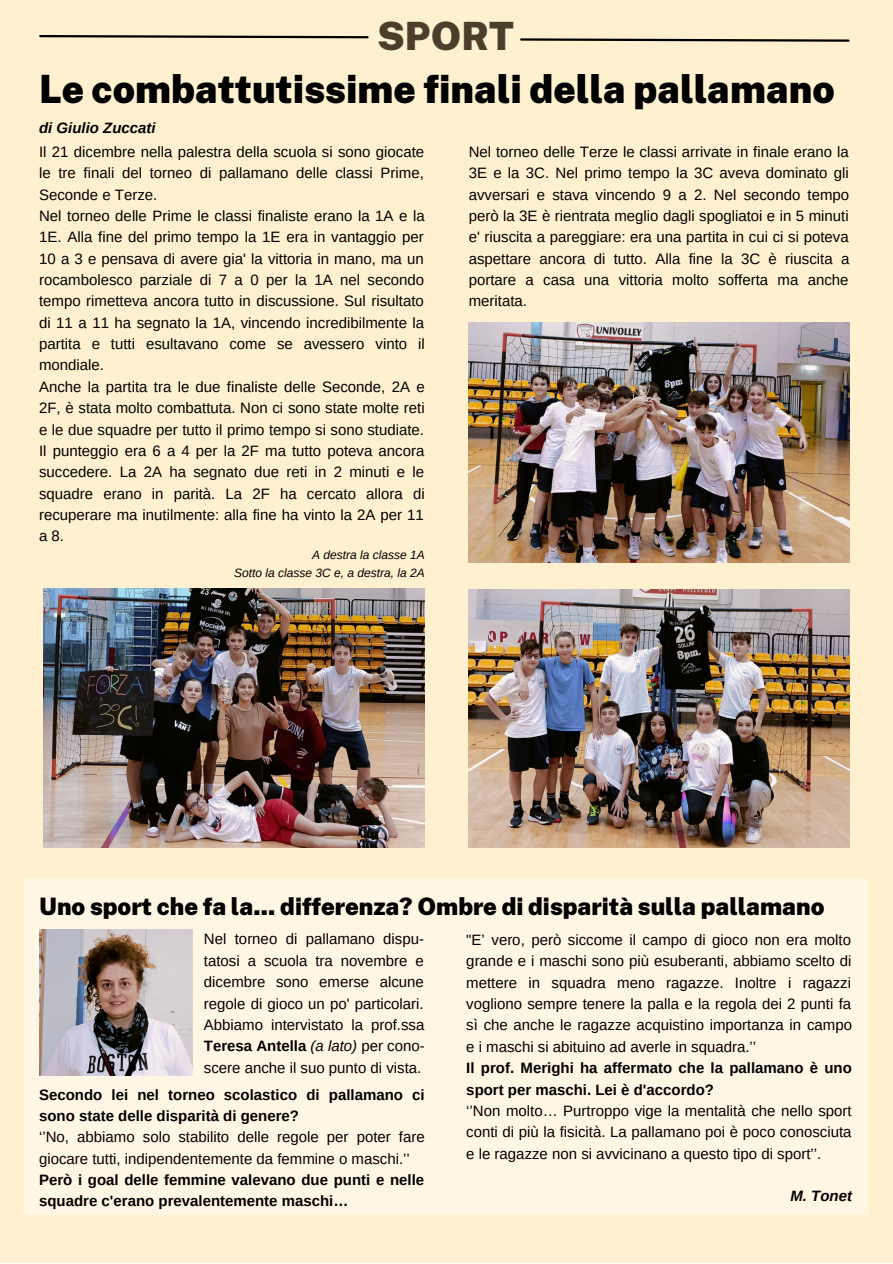
<style>
.page{position:relative;width:893px;height:1264px;background:#fff}
.page>*{position:absolute;margin:0;border:0;box-sizing:border-box;transform-origin:0 0}
.t1{font:900 39px "Public Sans";color:#000}
.t2{font:900 39px "Public Sans";color:#4a3f2b}
.t3{font:900 24px "Public Sans";color:#000}
.t4{font:15px/21.3px "Arimo";color:#000;text-align:justify}
.t5{font:700 15px/21.3px "Arimo";color:#000}
.t6{font:italic 700 15px "Arimo";color:#000}
.t7{font:italic 12px/18px "Arimo";color:#000;text-align:right}
.s1{font-weight:700}
.s2{font-style:italic}
</style>
<div class="page">
<div style="left:0;top:0;width:892px;height:1262px;background:#fff0d0"></div>
<div style="left:24px;top:879px;width:843px;height:335px;background:#fff6e4"></div>
<svg style="left:39px;top:35px;width:330px;height:4px"></svg>
<svg style="left:520px;top:38px;width:330px;height:4px"></svg>
<img style="left:39px;top:929px;width:153px;height:146px">
<img style="left:468px;top:589px;width:381px;height:258px">
<img style="left:468px;top:323px;width:381px;height:239px">
<img style="left:44px;top:589px;width:381px;height:258px">
<h1 class="t2" style="left:377px;top:13px;width:138px">SPORT</h1>
<h1 class="t1" style="left:39px;top:66px;width:797px">Le combattutissime finali della pallamano</h1>
<p class="t6" style="left:39px;top:119px;width:118px">di Giulio Zuccati</p>
<p class="t4" style="left:39px;top:141px;width:387px;text-align:left">Il 21 dicembre nella palestra della scuola si sono giocate le tre finali del torneo di pallamano delle classi Prime, Seconde e Terze.<br>Nel torneo delle Prime le classi finaliste erano la 1A e la 1E. Alla fine del primo tempo la 1E era in vantaggio per 10 a 3 e pensava di avere gia' la vittoria in mano, ma un rocambolesco parziale di 7 a 0 per la 1A nel secondo tempo rimetteva ancora tutto in discussione. Sul risultato di 11 a 11 ha segnato la 1A, vincendo incredibilmente la partita e tutti esultavano come se avessero vinto il mondiale.<br>Anche la partita tra le due finaliste delle Seconde, 2A e 2F, è stata molto combattuta. Non ci sono state molte reti e le due squadre per tutto il primo tempo si sono studiate.<br>Il punteggio era 6 a 4 per la 2F ma tutto poteva ancora succedere. La 2A ha segnato due reti in 2 minuti e le squadre erano in parità. La 2F ha cercato allora di recuperare ma inutilmente: alla fine ha vinto la 2A per 11 a 8.</p>
<p class="t4" style="left:468px;top:141px;width:382px">Nel torneo delle Terze le classi arrivate in finale erano la 3E e la 3C. Nel primo tempo la 3C aveva dominato gli avversari e stava vincendo 9 a 2. Nel secondo tempo però la 3E è rientrata meglio dagli spogliatoi e in 5 minuti e' riuscita a pareggiare: era una partita in cui ci si poteva aspettare ancora di tutto. Alla fine la 3C è riuscita a portare a casa una vittoria molto sofferta ma anche meritata.</p>
<p class="t7" style="left:234px;top:545px;width:192px">A destra la classe 1A<br>Sotto la classe 3C e, a destra, la 2A</p>
<h2 class="t3" style="left:39px;top:892px;width:786px">Uno sport che fa la... differenza? Ombre di disparità sulla pallamano</h2>
<p class="t4" style="left:204px;top:928px;width:222px">Nel torneo di pallamano dispu&shy;tatosi a scuola tra novembre e dicembre sono emerse alcune regole di gioco un po' particolari.<br>Abbiamo intervistato la prof.ssa <span class="s1">Teresa Antella</span> <span class="s2">(a lato)</span> per cono&shy;scere anche il suo punto di vista.</p>
<p class="t5" style="left:39px;top:1083px;width:387px">Secondo lei nel torneo scolastico di pallamano ci sono state delle disparità di genere?</p>
<p class="t4" style="left:39px;top:1126px;width:387px">‘’No, abbiamo solo stabilito delle regole per poter fare giocare tutti, indipendentemente da femmine o maschi.’’</p>
<p class="t5" style="left:39px;top:1169px;width:386px">Però i goal delle femmine valevano due punti e nelle squadre c'erano prevalentemente maschi…</p>
<p class="t4" style="left:466px;top:929px;width:387px">"E’ vero, però siccome il campo di gioco non era molto grande e i maschi sono più esuberanti, abbiamo scelto di mettere in squadra meno ragazze. Inoltre i ragazzi vogliono sempre tenere la palla e la regola dei 2 punti fa sì che anche le ragazze acquistino importanza in campo e i maschi si abituino ad averle in squadra.’’</p>
<p class="t5" style="left:466px;top:1057px;width:387px">Il prof. Merighi ha affermato che la pallamano è uno sport per maschi. Lei è d'accordo?</p>
<p class="t4" style="left:466px;top:1100px;width:387px">‘’Non molto… Purtroppo vige la mentalità che nello sport conti di più la fisicità. La pallamano poi è poco conosciuta e le ragazze non si avvicinano a questo tipo di sport’’.</p>
<p class="t6" style="left:790px;top:1187px;width:63px">M. Tonet</p>
</div>
